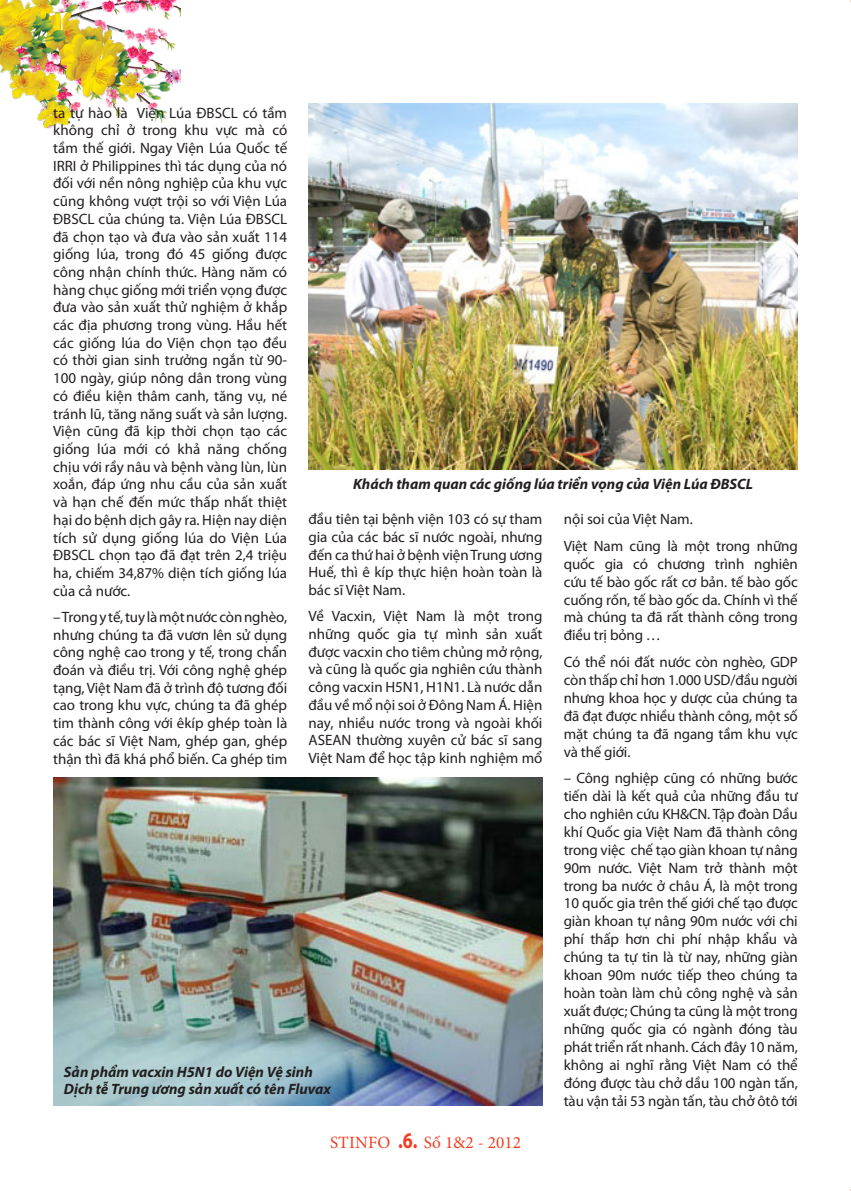
<style>
.page{position:relative;width:851px;height:1191px;background:#fff}
.page>*{position:absolute;margin:0;border:0;box-sizing:border-box;transform-origin:0 0}
.t1{font:17.25px "Minion Pro";letter-spacing:.01em;color:#ef3e22}
.t2{font:15px/17.7px "Myriad Pro";letter-spacing:-.005em;color:#231f20;text-align:justify}
.Chuthichhing_9_5{font:italic 700 15px/16.5px "Myriad Pro";color:#231f20}
.s1{font-family:"Myriad Pro";font-weight:700;font-size:22.5px}
</style>
<div class="page">
<img style="left:43px;top:0;width:138px;height:129px">
<img style="left:0;top:0;width:172px;height:127px">
<img style="left:53px;top:777px;width:489px;height:329px">
<img style="left:308px;top:103px;width:489px;height:366px">
<p class="t2" style="left:53px;top:103px;width:235px">ta tự hào là Viện Lúa ĐBSCL có tầm không chỉ ở trong khu vực mà có tầm thế giới. Ngay Viện Lúa Quốc tế IRRI ở Philippines thì tác dụng của nó đối với nền nông nghiệp của khu vực cũng không vượt trội so với Viện Lúa ĐBSCL của chúng ta. Viện Lúa ĐBSCL đã chọn tạo và đưa vào sản xuất 114 giống lúa, trong đó 45 giống được công nhận chính thức. Hàng năm có hàng chục giống mới triển vọng được đưa vào sản xuất thử nghiệm ở khắp các địa phương trong vùng. Hầu hết các giống lúa do Viện chọn tạo đều có thời gian sinh trưởng ngắn từ 90- 100 ngày, giúp nông dân trong vùng có điều kiện thâm canh, tăng vụ, né tránh lũ, tăng năng suất và sản lượng.<br>Viện cũng đã kịp thời chọn tạo các giống lúa mới có khả năng chống chịu với rầy nâu và bệnh vàng lùn, lùn xoắn, đáp ứng nhu cầu của sản xuất và hạn chế đến mức thấp nhất thiệt hại do bệnh dịch gây ra. Hiện nay diện tích sử dụng giống lúa do Viện Lúa ĐBSCL chọn tạo đã đạt trên 2,4 triệu ha, chiếm 34,87% diện tích giống lúa của cả nước.</p>
<p class="t2" style="left:53px;top:608px;width:235px">– Trong y tế, tuy là một nước còn nghèo, nhưng chúng ta đã vươn lên sử dụng công nghệ cao trong y tế, trong chẩn đoán và điều trị. Với công nghệ ghép tạng, Việt Nam đã ở trình độ tương đối cao trong khu vực, chúng ta đã ghép tim thành công với êkíp ghép toàn là các bác sĩ Việt Nam, ghép gan, ghép thận thì đã khá phổ biến. Ca ghép tim</p>
<p class="Chuthichhing_9_5" style="left:353px;top:475px;width:401px">Khách tham quan các giống lúa triển vọng của Viện Lúa ĐBSCL</p>
<p class="t2" style="left:308px;top:510px;width:235px">đầu tiên tại bệnh viện 103 có sự tham gia của các bác sĩ nước ngoài, nhưng đến ca thứ hai ở bệnh viện Trung ương Huế, thì ê kíp thực hiện hoàn toàn là bác sĩ Việt Nam.</p>
<p class="t2" style="left:308px;top:607px;width:235px">Về Vacxin, Việt Nam là một trong những quốc gia tự mình sản xuất được vacxin cho tiêm chủng mở rộng, và cũng là quốc gia nghiên cứu thành công vacxin H5N1, H1N1. Là nước dẫn đầu về mổ nội soi ở Đông Nam Á. Hiện nay, nhiều nước trong và ngoài khối ASEAN thường xuyên cử bác sĩ sang Việt Nam để học tập kinh nghiệm mổ</p>
<p class="t2" style="left:563px;top:510px;width:130px">nội soi của Việt Nam.</p>
<p class="t2" style="left:563px;top:536px;width:235px">Việt Nam cũng là một trong những quốc gia có chương trình nghiên cứu tế bào gốc rất cơ bản. tế bào gốc cuống rốn, tế bào gốc da. Chính vì thế mà chúng ta đã rất thành công trong điều trị bỏng …</p>
<p class="t2" style="left:563px;top:652px;width:235px">Có thể nói đất nước còn nghèo, GDP còn thấp chỉ hơn 1.000 USD/đầu người nhưng khoa học y dược của chúng ta đã đạt được nhiều thành công, một số mặt chúng ta đã ngang tầm khu vực và thế giới.</p>
<p class="t2" style="left:563px;top:768px;width:235px">– Công nghiệp cũng có những bước tiến dài là kết quả của những đầu tư cho nghiên cứu KH&amp;CN. Tập đoàn Dầu khí Quốc gia Việt Nam đã thành công trong việc chế tạo giàn khoan tự nâng 90m nước. Việt Nam trở thành một trong ba nước ở châu Á, là một trong 10 quốc gia trên thế giới chế tạo được giàn khoan tự nâng 90m nước với chi phí thấp hơn chi phí nhập khẩu và chúng ta tự tin là từ nay, những giàn khoan 90m nước tiếp theo chúng ta hoàn toàn làm chủ công nghệ và sản xuất được; Chúng ta cũng là một trong những quốc gia có ngành đóng tàu phát triển rất nhanh. Cách đây 10 năm, không ai nghĩ rằng Việt Nam có thể đóng được tàu chở dầu 100 ngàn tấn, tàu vận tải 53 ngàn tấn, tàu chở ôtô tới</p>
<p class="Chuthichhing_9_5" style="left:64px;top:1063px;width:269px">Sản phẩm vacxin H5N1 do Viện Vệ sinh<br>Dịch tễ Trung ương sản xuất có tên Fluvax</p>
<p class="t1" style="left:330px;top:1131px;width:192px">STinfo <span class="s1">.6.</span> Số 1&amp;2 - 2012</p>
</div>
